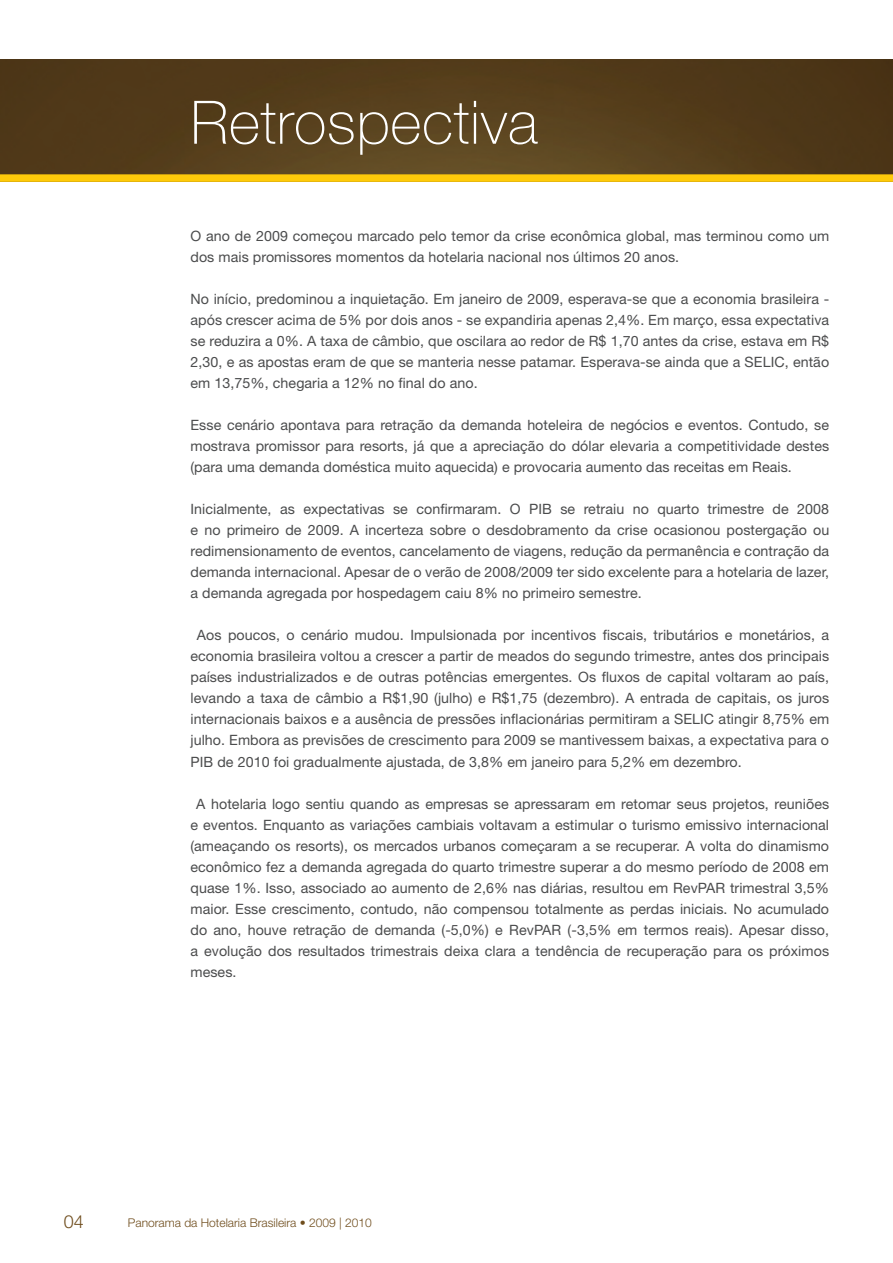
<style>
.page{position:relative;width:893px;height:1263px;background:#fff}
.page>*{position:absolute;margin:0;border:0;box-sizing:border-box;transform-origin:0 0}
.t1{font:100 60px "Helvetica Neue";letter-spacing:.01em;color:#fff}
.t2{font:300 18px "Helvetica Neue";color:#6f4d1d}
.t3{font:14.25px/21px "Helvetica Neue";letter-spacing:.005em;color:#4b4c4d;text-align:justify}
.t4{font:300 12px "Helvetica Neue";color:#6f4d1d}
</style>
<div class="page">
<img style="left:0;top:60px;width:893px;height:114px">
<div style="left:0;top:174px;width:893px;height:8px;background:#feca0a"></div>
<h1 class="t1" style="left:190px;top:88px;width:349px">Retrospectiva</h1>
<p class="t3" style="left:190px;top:226px;width:640px">O ano de 2009 começou marcado pelo temor da crise econômica global, mas terminou como um dos mais promissores momentos da hotelaria nacional nos últimos 20 anos.</p>
<p class="t3" style="left:190px;top:289px;width:640px">No início, predominou a inquietação. Em janeiro de 2009, esperava-se que a economia brasileira - após crescer acima de 5% por dois anos - se expandiria apenas 2,4%. Em março, essa expectativa se reduzira a 0%. A taxa de câmbio, que oscilara ao redor de R$ 1,70 antes da crise, estava em R$ 2,30, e as apostas eram de que se manteria nesse patamar. Esperava-se ainda que a SELIC, então em 13,75%, chegaria a 12% no final do ano.</p>
<p class="t3" style="left:190px;top:415px;width:640px">Esse cenário apontava para retração da demanda hoteleira de negócios e eventos. Contudo, se mostrava promissor para resorts, já que a apreciação do dólar elevaria a competitividade destes (para uma demanda doméstica muito aquecida) e provocaria aumento das receitas em Reais.</p>
<p class="t3" style="left:190px;top:499px;width:640px">Inicialmente, as expectativas se confirmaram. O PIB se retraiu no quarto trimestre de 2008 e no primeiro de 2009. A incerteza sobre o desdobramento da crise ocasionou postergação ou redimensionamento de eventos, cancelamento de viagens, redução da permanência e contração da demanda internacional. Apesar de o verão de 2008/2009 ter sido excelente para a hotelaria de lazer, a demanda agregada por hospedagem caiu 8% no primeiro semestre.</p>
<p class="t3" style="left:190px;top:625px;width:640px;text-indent:6px">Aos poucos, o cenário mudou. Impulsionada por incentivos fiscais, tributários e monetários, a economia brasileira voltou a crescer a partir de meados do segundo trimestre, antes dos principais países industrializados e de outras potências emergentes. Os fluxos de capital voltaram ao país, levando a taxa de câmbio a R$1,90 (julho) e R$1,75 (dezembro). A entrada de capitais, os juros internacionais baixos e a ausência de pressões inflacionárias permitiram a SELIC atingir 8,75% em julho. Embora as previsões de crescimento para 2009 se mantivessem baixas, a expectativa para o PIB de 2010 foi gradualmente ajustada, de 3,8% em janeiro para 5,2% em dezembro.</p>
<p class="t3" style="left:190px;top:793px;width:640px;text-indent:6px">A hotelaria logo sentiu quando as empresas se apressaram em retomar seus projetos, reuniões e eventos. Enquanto as variações cambiais voltavam a estimular o turismo emissivo internacional (ameaçando os resorts), os mercados urbanos começaram a se recuperar. A volta do dinamismo econômico fez a demanda agregada do quarto trimestre superar a do mesmo período de 2008 em quase 1%. Isso, associado ao aumento de 2,6% nas diárias, resultou em RevPAR trimestral 3,5% maior. Esse crescimento, contudo, não compensou totalmente as perdas iniciais. No acumulado do ano, houve retração de demanda (-5,0%) e RevPAR (-3,5% em termos reais). Apesar disso, a evolução dos resultados trimestrais deixa clara a tendência de recuperação para os próximos meses.</p>
<p class="t2" style="left:64px;top:1211px;width:22px">04</p>
<p class="t4" style="left:128px;top:1215px;width:245px">Panorama da Hotelaria Brasileira • 2009 | 2010</p>
</div>
